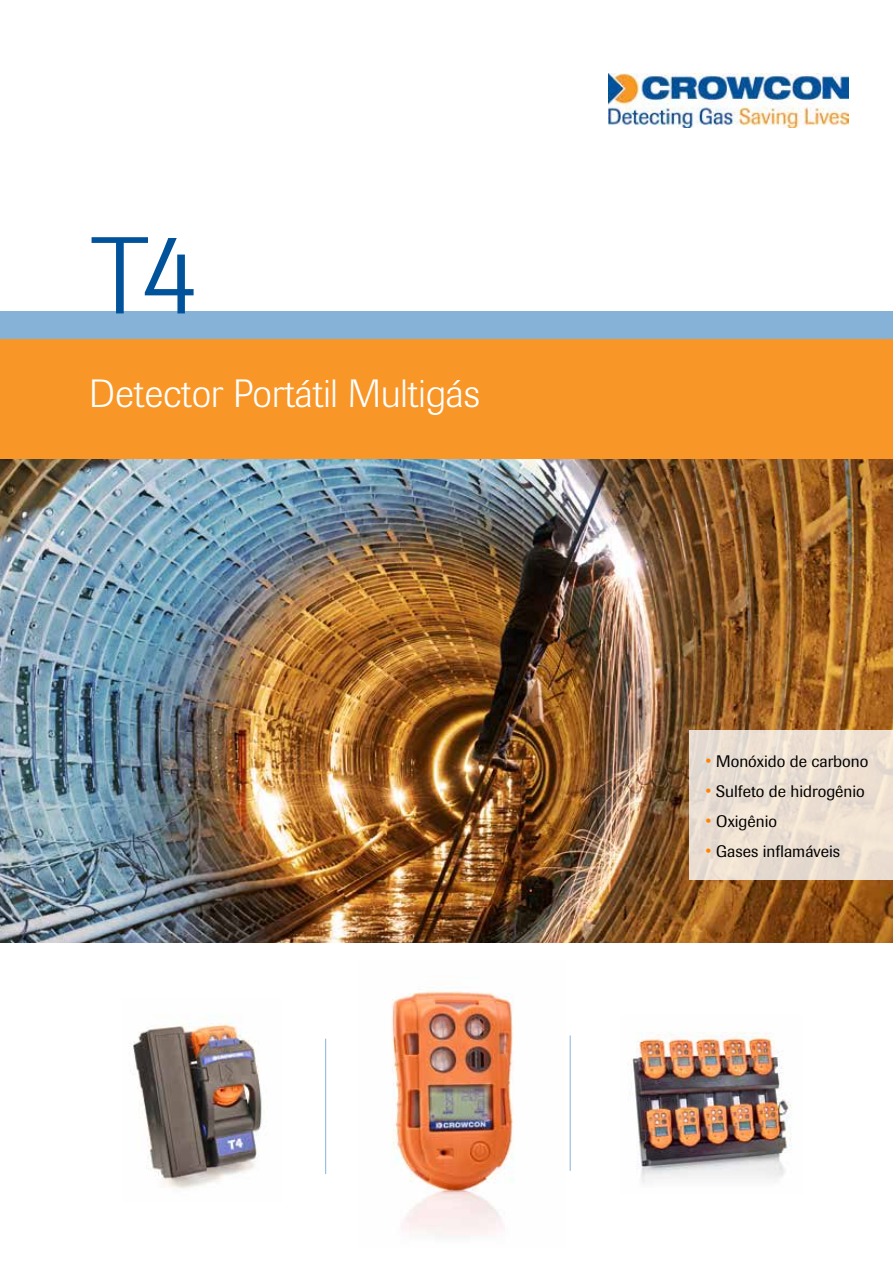
<style>
.page{position:relative;width:893px;height:1263px;background:#fff}
.page>*{position:absolute;margin:0;border:0;box-sizing:border-box;transform-origin:0 0}
.t1{font:300 108px "Imago";color:#00539b;scale:1.08 1}
.t2{font:300 39px "Imago";color:#fff}
.t3{font:16.5px "Imago";color:#000}
.s1{font-size:116.7px}
.s2{font-size:18px;color:#ff8300}
</style>
<div class="page">
<img style="left:0;top:458px;width:893px;height:485px">
<div style="left:690px;top:730px;width:203px;height:150px;background:linear-gradient(to right,#e9ded3,#eee1d2)"></div>
<div style="left:0;top:339px;width:893px;height:119px;background:#f89728"></div>
<div style="left:0;top:311px;width:893px;height:28px;background:#87b2d8"></div>
<img style="left:608px;top:73px;width:241px;height:54px">
<hr style="left:570px;top:1035px;width:1px;height:136px;background:#87b2d8">
<img style="left:391px;top:987px;width:123px;height:249px">
<img style="left:133px;top:1014px;width:129px;height:174px">
<img style="left:631px;top:1032px;width:161px;height:151px">
<hr style="left:325px;top:1039px;width:1px;height:135px;background:#87b2d8">
<h1 class="t1" style="left:92px;top:216px;width:102px">T<span class="s1">4</span></h1>
<h2 class="t2" style="left:89px;top:371px;width:392px">Detector Portátil Multigás</h2>
<p class="t3" style="left:705px;top:751px;width:164px"><span class="s2">•</span> Monóxido de carbono</p>
<p class="t3" style="left:705px;top:781px;width:161px"><span class="s2">•</span> Sulfeto de hidrogênio</p>
<p class="t3" style="left:705px;top:811px;width:73px"><span class="s2">•</span> Oxigênio</p>
<p class="t3" style="left:705px;top:841px;width:136px"><span class="s2">•</span> Gases inflamáveis</p>
</div>
